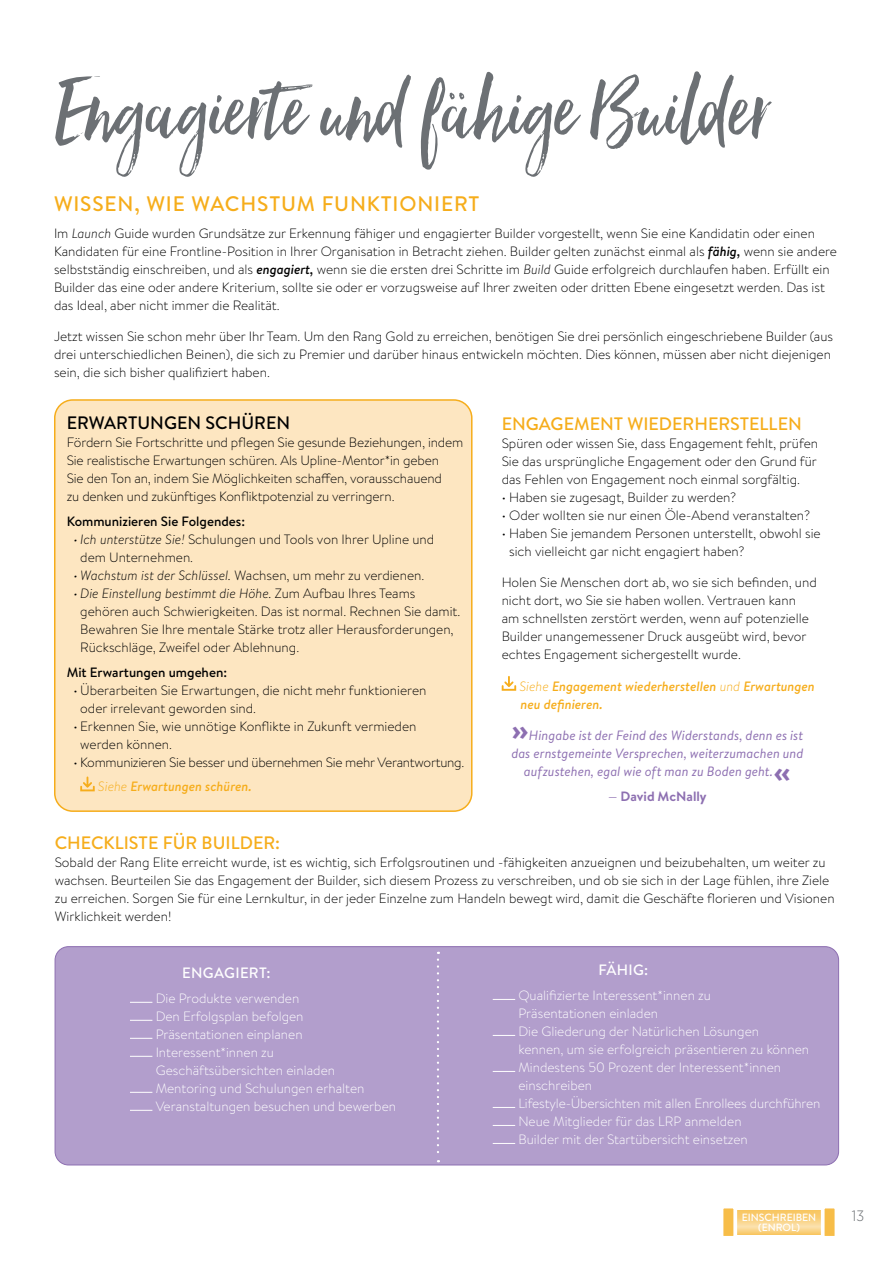
<style>
.page{position:relative;width:893px;height:1263px;background:#fff}
.page>*{position:absolute;margin:0;border:0;box-sizing:border-box;transform-origin:0 0}
.t1{font:108px "Hello Beautiful";color:#6c7074}
.t2{font:500 21px "Brandon Text";letter-spacing:.04em;color:#f6ad1b}
.t3{font:500 18px "Brandon Text";color:#f6ad1b}
.t4{font:500 18px "Brandon Text";color:#000}
.t5{font:500 15px "Brandon Text";letter-spacing:.02em;color:#fff}
.t6{font:300 15px "Gotham Narrow";color:#6c7074}
.t7{font:300 13.5px/18px "Brandon Text";color:#000}
.t8{font:300 13.5px/18px "Brandon Text";color:#fff}
.t9{font:italic 13.5px/18px "Brandon Text";color:#8d6fb1;text-align:center}
.t10{font:300 13.5px/24.9px "Brandon Text";letter-spacing:-.02em;color:#000}
.t11{font:italic 500 13.5px/18px "Brandon Text";color:#f6ad1b}
.t12{font:500 13.5px "Brandon Text";color:#000}
.t13{font:700 13.5px "Brandon Text";color:#8d6fb1}
.t14{font:500 10.5px/10.5px "Brandon Text";color:#fff;text-align:center}
.s1{font-style:italic}
.s2{font-weight:500;font-style:italic}
.s3{font-style:italic;color:#f6ad1b}
.s4{font-weight:500;font-style:italic;color:#f6ad1b}
.s5{font-weight:300}
.s6{font-family:"Gotham";font-weight:700;font-style:normal;font-size:27px}
.s7{font-weight:400;font-style:italic}
</style>
<div class="page">
<div style="left:55px;top:400px;width:417px;height:411px;background:#fde6c1;border-radius:18px"></div>
<div style="left:54px;top:399px;width:418px;height:413px;border:2px solid #f6ad1b;border-radius:18px"></div>
<svg style="left:502px;top:676px;width:14px;height:15px"></svg>
<svg style="left:80px;top:776px;width:15px;height:15px"></svg>
<div style="left:55px;top:947px;width:784px;height:218px;background:#b29ecc;border-radius:14px"></div>
<div style="left:55px;top:946px;width:784px;height:219px;border:1px solid #8d6fb1;border-radius:14px"></div>
<svg style="left:130px;top:1002px;width:22px;height:1px"></svg>
<svg style="left:130px;top:1020px;width:22px;height:1px"></svg>
<svg style="left:130px;top:1038px;width:22px;height:1px"></svg>
<svg style="left:130px;top:1056px;width:22px;height:1px"></svg>
<svg style="left:130px;top:1092px;width:22px;height:1px"></svg>
<svg style="left:130px;top:1110px;width:22px;height:1px"></svg>
<svg style="left:437px;top:952px;width:2px;height:210px"></svg>
<svg style="left:493px;top:999px;width:22px;height:1px"></svg>
<svg style="left:493px;top:1035px;width:22px;height:1px"></svg>
<svg style="left:493px;top:1071px;width:22px;height:1px"></svg>
<svg style="left:493px;top:1107px;width:22px;height:1px"></svg>
<svg style="left:493px;top:1125px;width:22px;height:1px"></svg>
<svg style="left:493px;top:1143px;width:22px;height:1px"></svg>
<svg style="left:737px;top:1210px;width:84px;height:24px;background:#f9d182"></svg>
<div style="left:720px;top:1205px;width:17px;height:35px;background:#f7bd48;border:4px solid #fff"></div>
<div style="left:821px;top:1205px;width:17px;height:35px;background:#f7bd48;border:4px solid #fff"></div>
<h1 class="t1" style="left:54px;top:49px;width:716px">Engagierte und fähige Builder</h1>
<h2 class="t2" style="left:54px;top:189px;width:427px">WISSEN, WIE WACHSTUM FUNKTIONIERT</h2>
<p class="t7" style="left:54px;top:224px;width:785px">Im <span class="s1">Launch</span> Guide wurden Grundsätze zur Erkennung fähiger und engagierter Builder vorgestellt, wenn Sie eine Kandidatin oder einen Kandidaten für eine Frontline-Position in Ihrer Organisation in Betracht ziehen. Builder gelten zunächst einmal als <span class="s2">fähig,</span> wenn sie andere selbstständig einschreiben, und als <span class="s2">engagiert,</span> wenn sie die ersten drei Schritte im <span class="s1">Build</span> Guide erfolgreich durchlaufen haben. Erfüllt ein Builder das eine oder andere Kriterium, sollte sie oder er vorzugsweise auf Ihrer zweiten oder dritten Ebene eingesetzt werden. Das ist das Ideal, aber nicht immer die Realität.</p>
<p class="t7" style="left:54px;top:327px;width:781px">Jetzt wissen Sie schon mehr über Ihr Team. Um den Rang Gold zu erreichen, benötigen Sie drei persönlich eingeschriebene Builder (aus drei unterschiedlichen Beinen), die sich zu Premier und darüber hinaus entwickeln möchten. Dies können, müssen aber nicht diejenigen sein, die sich bisher qualifiziert haben.</p>
<h3 class="t4" style="left:67px;top:410px;width:225px">ERWARTUNGEN SCHÜREN</h3>
<p class="t7" style="left:67px;top:433px;width:398px">Fördern Sie Fortschritte und pflegen Sie gesunde Beziehungen, indem Sie realistische Erwartungen schüren. Als Upline-Mentor*in geben<br>Sie den Ton an, indem Sie Möglichkeiten schaffen, vorausschauend<br>zu denken und zukünftiges Konfliktpotenzial zu verringern.</p>
<p class="t12" style="left:67px;top:512px;width:180px">Kommunizieren Sie Folgendes:</p>
<p class="t7" style="left:80px;top:530px;width:356px;text-indent:-7px"><span class="s1">• Ich unterstütze Sie!</span> Schulungen und Tools von Ihrer Upline und dem Unternehmen.</p>
<p class="t7" style="left:73px;top:566px;width:352px"><span class="s1">• Wachstum ist der Schlüssel.</span> Wachsen, um mehr zu verdienen.</p>
<p class="t7" style="left:80px;top:584px;width:382px;text-indent:-7px"><span class="s1">• Die Einstellung bestimmt die Höhe.</span> Zum Aufbau Ihres Teams gehören auch Schwierigkeiten. Das ist normal. Rechnen Sie damit.<br>Bewahren Sie Ihre mentale Stärke trotz aller Herausforderungen, Rückschläge, Zweifel oder Ablehnung.</p>
<p class="t12" style="left:67px;top:663px;width:162px">Mit Erwartungen umgehen:</p>
<p class="t7" style="left:80px;top:680px;width:348px;text-indent:-7px">• Überarbeiten Sie Erwartungen, die nicht mehr funktionieren oder irrelevant geworden sind.</p>
<p class="t7" style="left:80px;top:716px;width:338px;text-indent:-7px">• Erkennen Sie, wie unnötige Konflikte in Zukunft vermieden werden können.</p>
<p class="t10" style="left:98px;top:749px;width:368px;text-indent:-24px">• Kommunizieren Sie besser und übernehmen Sie mehr Verantwortung.<br><span class="s3">Siehe</span> <span class="s4">Erwartungen schüren.</span></p>
<h3 class="t3" style="left:502px;top:411px;width:302px">ENGAGEMENT WIEDERHERSTELLEN</h3>
<p class="t7" style="left:502px;top:434px;width:318px;text-align:justify">Spüren oder wissen Sie, dass Engagement fehlt, prüfen Sie das ursprüngliche Engagement oder den Grund für das Fehlen von Engagement noch einmal sorgfältig.</p>
<p class="t7" style="left:502px;top:488px;width:236px">• Haben sie zugesagt, Builder zu werden?</p>
<p class="t7" style="left:502px;top:506px;width:310px">• Oder wollten sie nur einen Öle-Abend veranstalten?</p>
<p class="t7" style="left:509px;top:524px;width:313px;text-indent:-7px">• Haben Sie jemandem Personen unterstellt, obwohl sie sich vielleicht gar nicht engagiert haben?</p>
<p class="t7" style="left:502px;top:573px;width:317px">Holen Sie Menschen dort ab, wo sie sich befinden, und nicht dort, wo Sie sie haben wollen. Vertrauen kann am schnellsten zerstört werden, wenn auf potenzielle Builder unangemessener Druck ausgeübt wird, bevor echtes Engagement sichergestellt wurde.</p>
<p class="t11" style="left:519px;top:677px;width:297px"><span class="s5">Siehe</span> Engagement wiederherstellen <span class="s5">und</span> Erwartungen neu definieren.</p>
<p class="t9" style="left:511px;top:726px;width:294px"><span class="s6">»</span>Hingabe ist der Feind des Widerstands, denn es ist das ernstgemeinte Versprechen, weiterzumachen und aufzustehen, egal wie oft man zu Boden geht. <span class="s6">«</span></p>
<p class="t13" style="left:608px;top:787px;width:100px"><span class="s7">—</span> David McNally</p>
<h3 class="t3" style="left:55px;top:831px;width:227px">CHECKLISTE FÜR BUILDER:</h3>
<p class="t7" style="left:55px;top:853px;width:781px">Sobald der Rang Elite erreicht wurde, ist es wichtig, sich Erfolgsroutinen und -fähigkeiten anzueignen und beizubehalten, um weiter zu wachsen. Beurteilen Sie das Engagement der Builder, sich diesem Prozess zu verschreiben, und ob sie sich in der Lage fühlen, ihre Ziele zu erreichen. Sorgen Sie für eine Lernkultur, in der jeder Einzelne zum Handeln bewegt wird, damit die Geschäfte florieren und Visionen Wirklichkeit werden!</p>
<p class="t5" style="left:182px;top:962px;width:90px">ENGAGIERT:</p>
<p class="t8" style="left:156px;top:988px;width:242px">Die Produkte verwenden<br>Den Erfolgsplan befolgen<br>Präsentationen einplanen<br>Interessent*innen zu<br>Geschäftsübersichten einladen<br>Mentoring und Schulungen erhalten<br>Veranstaltungen besuchen und bewerben</p>
<p class="t5" style="left:599px;top:959px;width:51px">FÄHIG:</p>
<p class="t8" style="left:518px;top:986px;width:304px">Qualifizierte Interessent*innen zu<br>Präsentationen einladen<br>Die Gliederung der Natürlichen Lösungen<br>kennen, um sie erfolgreich präsentieren zu können Mindestens 50 Prozent der Interessent*innen einschreiben<br>Lifestyle-Übersichten mit allen Enrollees durchführen Neue Mitglieder für das LRP anmelden<br>Builder mit der Startübersicht einsetzen</p>
<p class="t14" style="left:742px;top:1212px;width:76px">EINSCHREIBEN (ENROL)</p>
<p class="t6" style="left:852px;top:1207px;width:14px">13</p>
</div>
